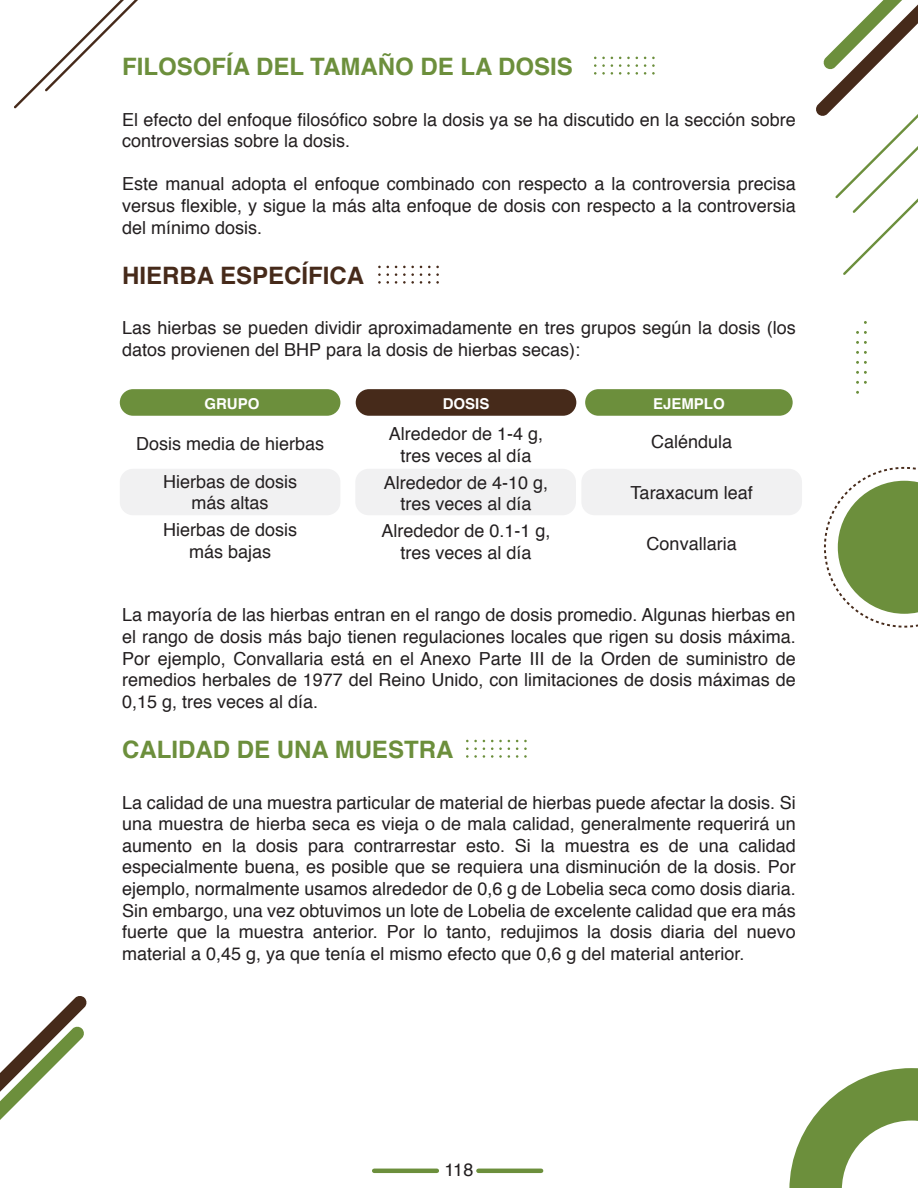
<style>
.page{position:relative;width:918px;height:1188px;background:#fff}
.page>*{position:absolute;margin:0;border:0;box-sizing:border-box;transform-origin:0 0}
.t1{font:700 24px "Helvetica";color:#6c8f3c}
.t2{font:700 24px "Helvetica";color:#462a1a}
.t3{font:18px/21.6px "Helvetica";color:#231f20;text-align:center}
.t4{font:700 15px "Helvetica";color:#fff}
</style>
<div class="page">
<svg style="left:378px;top:266px;width:11px;height:18px"></svg>
<svg style="left:395px;top:266px;width:2px;height:18px"></svg>
<svg style="left:403px;top:266px;width:11px;height:18px"></svg>
<svg style="left:420px;top:266px;width:2px;height:18px"></svg>
<svg style="left:428px;top:266px;width:11px;height:18px"></svg>
<svg style="left:594px;top:57px;width:11px;height:18px"></svg>
<svg style="left:611px;top:57px;width:2px;height:18px"></svg>
<svg style="left:619px;top:57px;width:2px;height:18px"></svg>
<svg style="left:627px;top:57px;width:3px;height:18px"></svg>
<svg style="left:636px;top:57px;width:2px;height:18px"></svg>
<svg style="left:644px;top:57px;width:2px;height:18px"></svg>
<svg style="left:652px;top:57px;width:3px;height:18px"></svg>
<svg style="left:466px;top:740px;width:11px;height:18px"></svg>
<svg style="left:483px;top:740px;width:2px;height:18px"></svg>
<svg style="left:491px;top:740px;width:2px;height:18px"></svg>
<svg style="left:499px;top:740px;width:3px;height:18px"></svg>
<svg style="left:508px;top:740px;width:2px;height:18px"></svg>
<svg style="left:516px;top:740px;width:2px;height:18px"></svg>
<svg style="left:524px;top:740px;width:3px;height:18px"></svg>
<div style="left:120px;top:389px;width:220px;height:27px;background:#6c8f3c;border-radius:13px"></div>
<div style="left:356px;top:389px;width:220px;height:27px;background:#462a1a;border-radius:13px"></div>
<div style="left:585px;top:389px;width:208px;height:27px;background:#6c8f3c;border-radius:13px"></div>
<div style="left:355px;top:469px;width:221px;height:46px;background:#f1f1f2;border-radius:13px"></div>
<div style="left:120px;top:469px;width:220px;height:46px;background:#f1f1f2;border-radius:13px"></div>
<div style="left:581px;top:469px;width:221px;height:46px;background:#f1f1f2;border-radius:13px"></div>
<svg style="left:14px;top:0;width:124px;height:108px"></svg>
<svg style="left:789px;top:1068px;width:129px;height:120px"></svg>
<svg style="left:824px;top:467px;width:94px;height:161px"></svg>
<svg style="left:856px;top:331px;width:11px;height:3px"></svg>
<svg style="left:856px;top:341px;width:11px;height:3px"></svg>
<svg style="left:856px;top:351px;width:11px;height:3px"></svg>
<svg style="left:856px;top:361px;width:11px;height:3px"></svg>
<svg style="left:856px;top:371px;width:11px;height:3px"></svg>
<svg style="left:856px;top:381px;width:11px;height:3px"></svg>
<svg style="left:0;top:996px;width:87px;height:124px"></svg>
<svg style="left:816px;top:0;width:102px;height:275px"></svg>
<hr style="left:478px;top:1169px;width:63px;height:4px;background:#6c8f3c">
<hr style="left:374px;top:1169px;width:63px;height:4px;background:#6c8f3c">
<h1 class="t1" style="left:122px;top:47px;width:452px">FILOSOFÍA DEL TAMAÑO DE LA DOSIS</h1>
<p class="t3" style="left:122px;top:109px;width:675px;text-align:left">El efecto del enfoque filosófico sobre la dosis ya se ha discutido en la sección sobre controversias sobre la dosis.</p>
<p class="t3" style="left:122px;top:174px;width:675px;text-align:justify">Este manual adopta el enfoque combinado con respecto a la controversia precisa versus flexible, y sigue la más alta enfoque de dosis con respecto a la controversia del mínimo dosis.</p>
<h1 class="t2" style="left:122px;top:256px;width:243px">HIERBA ESPECÍFICA</h1>
<p class="t3" style="left:122px;top:318px;width:675px;text-align:left">Las hierbas se pueden dividir aproximadamente en tres grupos según la dosis (los datos provienen del BHP para la dosis de hierbas secas):</p>
<p class="t4" style="left:204px;top:391px;width:57px">GRUPO</p>
<p class="t4" style="left:443px;top:391px;width:48px">DOSIS</p>
<p class="t4" style="left:653px;top:391px;width:73px">EJEMPLO</p>
<p class="t3" style="left:136px;top:426px;width:190px;line-height:37.5px">Dosis media de hierbas<br>Hierbas de dosis</p>
<p class="t3" style="left:163px;top:490px;width:136px;line-height:27px">más altas<br>Hierbas de dosis</p>
<p class="t3" style="left:189px;top:541px;width:84px">más bajas</p>
<p class="t3" style="left:389px;top:423px;width:156px">Alrededor de 1-4 g, tres veces al día</p>
<p class="t3" style="left:384px;top:472px;width:166px">Alrededor de 4-10 g, tres veces al día</p>
<p class="t3" style="left:381px;top:521px;width:171px">Alrededor de 0.1-1 g, tres veces al día</p>
<p class="t3" style="left:651px;top:432px;width:83px">Caléndula</p>
<p class="t3" style="left:631px;top:483px;width:124px">Taraxacum leaf</p>
<p class="t3" style="left:647px;top:534px;width:92px">Convallaria</p>
<p class="t3" style="left:122px;top:605px;width:675px;text-align:justify">La mayoría de las hierbas entran en el rango de dosis promedio. Algunas hierbas en el rango de dosis más bajo tienen regulaciones locales que rigen su dosis máxima.<br>Por ejemplo, Convallaria está en el Anexo Parte III de la Orden de suministro de remedios herbales de 1977 del Reino Unido, con limitaciones de dosis máximas de 0,15 g, tres veces al día.</p>
<h1 class="t1" style="left:122px;top:730px;width:333px">CALIDAD DE UNA MUESTRA</h1>
<p class="t3" style="left:122px;top:792px;width:675px;text-align:justify">La calidad de una muestra particular de material de hierbas puede afectar la dosis. Si una muestra de hierba seca es vieja o de mala calidad, generalmente requerirá un aumento en la dosis para contrarrestar esto. Si la muestra es de una calidad especialmente buena, es posible que se requiera una disminución de la dosis. Por ejemplo, normalmente usamos alrededor de 0,6 g de Lobelia seca como dosis diaria.<br>Sin embargo, una vez obtuvimos un lote de Lobelia de excelente calidad que era más fuerte que la muestra anterior. Por lo tanto, redujimos la dosis diaria del nuevo material a 0,45 g, ya que tenía el mismo efecto que 0,6 g del material anterior.</p>
<p class="t3" style="left:445px;top:1160px;width:30px">118</p>
</div>
